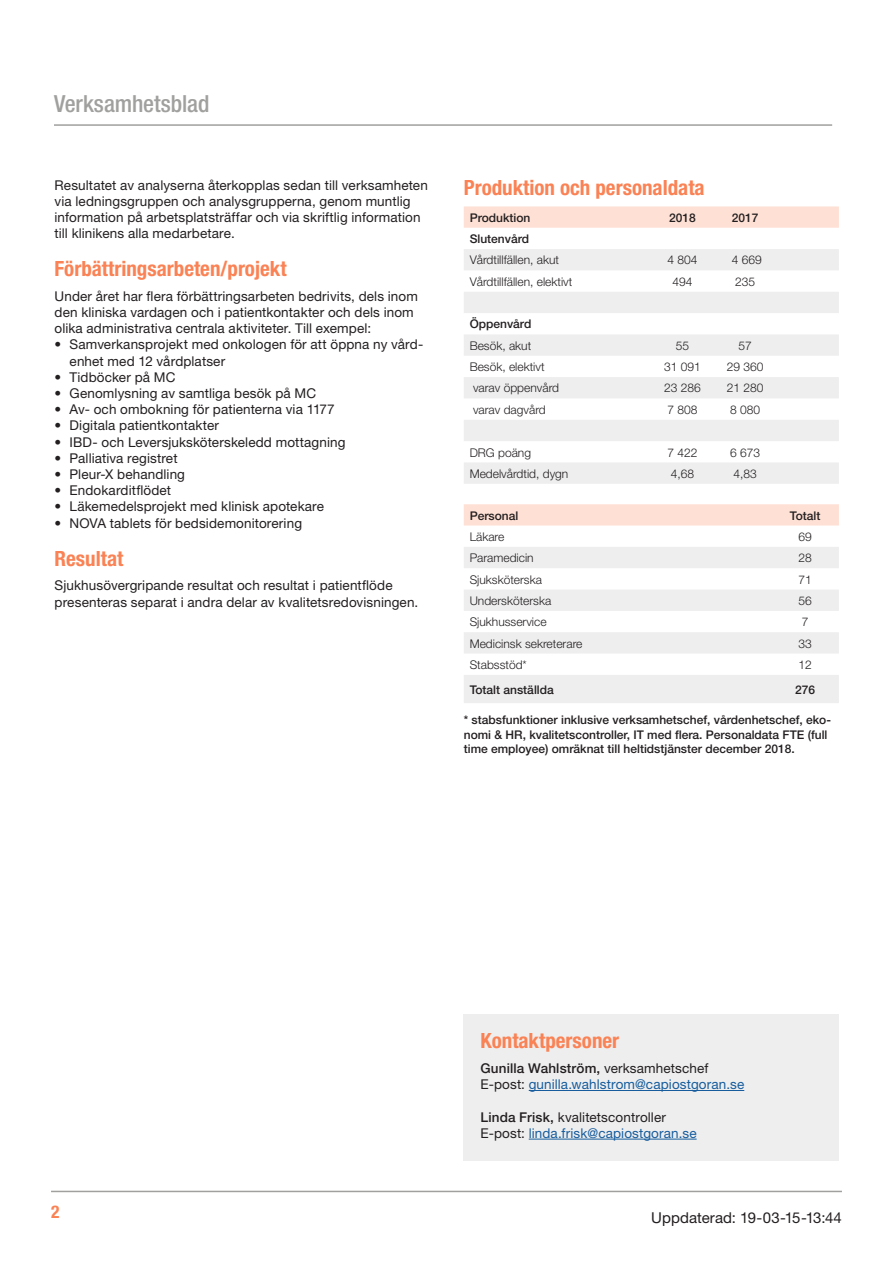
<style>
.page{position:relative;width:893px;height:1263px;background:#fff}
.page>*{position:absolute;margin:0;border:0;box-sizing:border-box;transform-origin:0 0}
.t1{font:500 condensed 23.55px "Helvetica Neue LT";letter-spacing:-.005em;color:#a0a09e}
.Rubrik_3B{font:700 condensed 21px "Helvetica Neue LT";color:#fa8254}
.t2{font:700 condensed 17.55px "Helvetica Neue LT";color:#fa8254}
.t3{font:15px "Helvetica Neue LT";letter-spacing:.005em;color:#231f20}
._1__Normal{font:13.5px/16.2px "Helvetica Neue LT";letter-spacing:.01em;color:#231f20}
._1__Normal-2{font:13.5px "Helvetica Neue LT";letter-spacing:.01em;color:#175d9e}
._1__Normal-3{font:500 13.5px "Helvetica Neue LT";letter-spacing:.01em;color:#231f20}
.Brödtext_Tabell{font:300 12px "Helvetica Neue LT";color:#231f20}
.Brödtext_tabell_mind{font:500 12px/14.4px "Helvetica Neue LT";color:#231f20}
.Brödtext_tabell_siff{font:300 12px "Helvetica Neue LT";color:#231f20}
.Brödtext_Tabell-2{font:500 12px "Helvetica Neue LT";color:#231f20}
.Tabell_Siffra{font:500 12px "Helvetica Neue LT";color:#231f20}
.s1{font-weight:400}
.s2{color:#231f20}
.s3{font-weight:500}
</style>
<div class="page">
<hr style="left:51px;top:1191px;width:791px;height:1px;background:#a0a09e">
<hr style="left:54px;top:124px;width:778px;height:2px;background:#a0a09e">
<svg style="left:464px;top:206px;width:375px;height:22px"></svg>
<svg style="left:464px;top:249px;width:375px;height:235px;fill:#eee"></svg>
<div style="left:463px;top:1015px;width:376px;height:146px;background:#eee"></div>
<hr style="left:529px;top:1090px;width:215px;height:1px;background:#175d9e">
<hr style="left:529px;top:1139px;width:168px;height:1px;background:#175d9e">
<div style="left:464px;top:504px;width:375px;height:21px;background:#fee0d4"></div>
<svg style="left:464px;top:547px;width:375px;height:156px;fill:#eee"></svg>
<h1 class="t1" style="left:54px;top:90px;width:157px">Verksamhetsblad</h1>
<p class="_1__Normal" style="left:55px;top:176px;width:375px">Resultatet av analyserna återkopplas sedan till verksamheten via ledningsgruppen och analysgrupperna, genom muntlig information på arbetsplatsträffar och via skriftlig information till klinikens alla medarbetare.</p>
<p class="Rubrik_3B" style="left:55px;top:256px;width:233px">Förbättringsarbeten/projekt</p>
<p class="_1__Normal" style="left:55px;top:288px;width:365px">Under året har flera förbättringsarbeten bedrivits, dels inom den kliniska vardagen och i patientkontakter och dels inom olika administrativa centrala aktiviteter. Till exempel:</p>
<p class="_1__Normal" style="left:70px;top:336px;width:355px;text-indent:-15px">• Samverkansprojekt med onkologen för att öppna ny vård&shy;enhet med 12 vårdplatser</p>
<p class="_1__Normal" style="left:55px;top:369px;width:122px">• Tidböcker på MC</p>
<p class="_1__Normal" style="left:55px;top:385px;width:263px">• Genomlysning av samtliga besök på MC</p>
<p class="_1__Normal" style="left:55px;top:401px;width:281px">• Av- och ombokning för patienterna via 1177</p>
<p class="_1__Normal" style="left:55px;top:417px;width:166px">• Digitala patientkontakter</p>
<p class="_1__Normal" style="left:55px;top:434px;width:292px">• IBD- och Leversjuksköterskeledd mottagning</p>
<p class="_1__Normal" style="left:55px;top:450px;width:125px">• Palliativa registret</p>
<p class="_1__Normal" style="left:55px;top:466px;width:132px">• Pleur-X behandling</p>
<p class="_1__Normal" style="left:55px;top:482px;width:118px">• Endokarditflödet</p>
<p class="_1__Normal" style="left:55px;top:498px;width:271px">• Läkemedelsprojekt med klinisk apotekare</p>
<p class="_1__Normal" style="left:55px;top:515px;width:249px">• NOVA tablets för bedsidemonitorering</p>
<p class="Rubrik_3B" style="left:55px;top:545px;width:70px">Resultat</p>
<p class="_1__Normal" style="left:55px;top:577px;width:365px">Sjukhusövergripande resultat och resultat i patientflöde presenteras separat i andra delar av kvalitetsredovisningen.</p>
<p class="Rubrik_3B" style="left:464px;top:175px;width:242px">Produktion och personaldata</p>
<p class="Brödtext_Tabell-2" style="left:470px;top:210px;width:62px">Produktion</p>
<p class="Tabell_Siffra" style="left:669px;top:210px;width:28px">2018</p>
<p class="Tabell_Siffra" style="left:732px;top:210px;width:28px">2017</p>
<p class="Brödtext_Tabell-2" style="left:470px;top:232px;width:61px">Slutenvård</p>
<p class="Brödtext_Tabell" style="left:470px;top:253px;width:91px">Vårdtillfällen, akut</p>
<p class="Brödtext_tabell_siff" style="left:668px;top:253px;width:32px">4 804</p>
<p class="Brödtext_tabell_siff" style="left:732px;top:253px;width:32px">4 669</p>
<p class="Brödtext_Tabell" style="left:470px;top:274px;width:104px">Vårdtillfällen, elektivt</p>
<p class="Brödtext_tabell_siff" style="left:673px;top:274px;width:22px">494</p>
<p class="Brödtext_tabell_siff" style="left:735px;top:274px;width:22px">235</p>
<p class="Brödtext_Tabell-2" style="left:470px;top:317px;width:63px">Öppenvård</p>
<p class="Brödtext_Tabell" style="left:470px;top:338px;width:63px">Besök, akut</p>
<p class="Brödtext_tabell_siff" style="left:676px;top:338px;width:15px">55</p>
<p class="Brödtext_tabell_siff" style="left:738px;top:338px;width:15px">57</p>
<p class="Brödtext_Tabell" style="left:470px;top:360px;width:76px">Besök, elektivt</p>
<p class="Brödtext_tabell_siff" style="left:664px;top:360px;width:38px">31 091</p>
<p class="Brödtext_tabell_siff" style="left:727px;top:360px;width:38px">29 360</p>
<p class="Brödtext_Tabell" style="left:473px;top:381px;width:88px">varav öppenvård</p>
<p class="Brödtext_tabell_siff" style="left:664px;top:381px;width:38px">23 286</p>
<p class="Brödtext_tabell_siff" style="left:727px;top:381px;width:38px">21 280</p>
<p class="Brödtext_Tabell" style="left:473px;top:402px;width:74px">varav dagvård</p>
<p class="Brödtext_tabell_siff" style="left:668px;top:402px;width:32px">7 808</p>
<p class="Brödtext_tabell_siff" style="left:730px;top:402px;width:32px">8 080</p>
<p class="Brödtext_Tabell" style="left:470px;top:445px;width:63px">DRG poäng</p>
<p class="Brödtext_tabell_siff" style="left:668px;top:445px;width:32px">7 422</p>
<p class="Brödtext_tabell_siff" style="left:730px;top:445px;width:32px">6 673</p>
<p class="Brödtext_Tabell" style="left:470px;top:466px;width:100px">Medelvårdtid, dygn</p>
<p class="Brödtext_tabell_siff" style="left:671px;top:466px;width:25px">4,68</p>
<p class="Brödtext_tabell_siff" style="left:733px;top:466px;width:25px">4,83</p>
<p class="Tabell_Siffra" style="left:470px;top:508px;width:50px">Personal</p>
<p class="Tabell_Siffra" style="left:790px;top:508px;width:32px">Totalt</p>
<p class="Brödtext_Tabell" style="left:470px;top:529px;width:36px">Läkare</p>
<p class="Brödtext_Tabell" style="left:798px;top:529px;width:15px">69</p>
<p class="Brödtext_Tabell" style="left:470px;top:551px;width:66px">Paramedicin</p>
<p class="Brödtext_Tabell" style="left:798px;top:551px;width:15px">28</p>
<p class="Brödtext_Tabell" style="left:470px;top:572px;width:74px">Sjuksköterska</p>
<p class="Brödtext_Tabell" style="left:798px;top:572px;width:15px">71</p>
<p class="Brödtext_Tabell" style="left:470px;top:593px;width:83px">Undersköterska</p>
<p class="Brödtext_Tabell" style="left:798px;top:593px;width:15px">56</p>
<p class="Brödtext_Tabell" style="left:470px;top:615px;width:78px">Sjukhusservice</p>
<p class="Brödtext_Tabell" style="left:802px;top:615px;width:8px">7</p>
<p class="Brödtext_Tabell" style="left:470px;top:636px;width:114px">Medicinsk sekreterare</p>
<p class="Brödtext_Tabell" style="left:798px;top:636px;width:15px">33</p>
<p class="Brödtext_Tabell" style="left:470px;top:657px;width:59px">Stabsstöd*</p>
<p class="Brödtext_Tabell" style="left:798px;top:657px;width:15px">12</p>
<p class="Brödtext_Tabell-2" style="left:470px;top:682px;width:86px">Totalt anställda</p>
<p class="Brödtext_Tabell-2" style="left:795px;top:682px;width:22px">276</p>
<p class="Brödtext_tabell_mind" style="left:464px;top:712px;width:369px">* stabsfunktioner inklusive verksamhetschef, vårdenhetschef, eko&shy;nomi &amp; HR, kvalitetscontroller, IT med flera. Personaldata FTE (full time employee) omräknat till heltidstjänster december 2018.</p>
<p class="t2" style="left:51px;top:1201px;width:10px">2</p>
<p class="Rubrik_3B" style="left:480px;top:1028px;width:140px">Kontaktpersoner</p>
<p class="_1__Normal-3" style="left:480px;top:1060px;width:229px">Gunilla Wahlström, <span class="s1">verksamhetschef</span></p>
<p class="_1__Normal-2" style="left:480px;top:1076px;width:265px"><span class="s2">E-post:</span> gunilla.wahlstrom@capiostgoran.se</p>
<p class="_1__Normal" style="left:480px;top:1108px;width:187px"><span class="s3">Linda Frisk,</span> kvalitetscontroller</p>
<p class="_1__Normal-2" style="left:480px;top:1125px;width:218px"><span class="s2">E-post:</span> linda.frisk@capiostgoran.se</p>
<p class="t3" style="left:651px;top:1209px;width:192px">Uppdaterad: 19-03-15-13:44</p>
</div>
